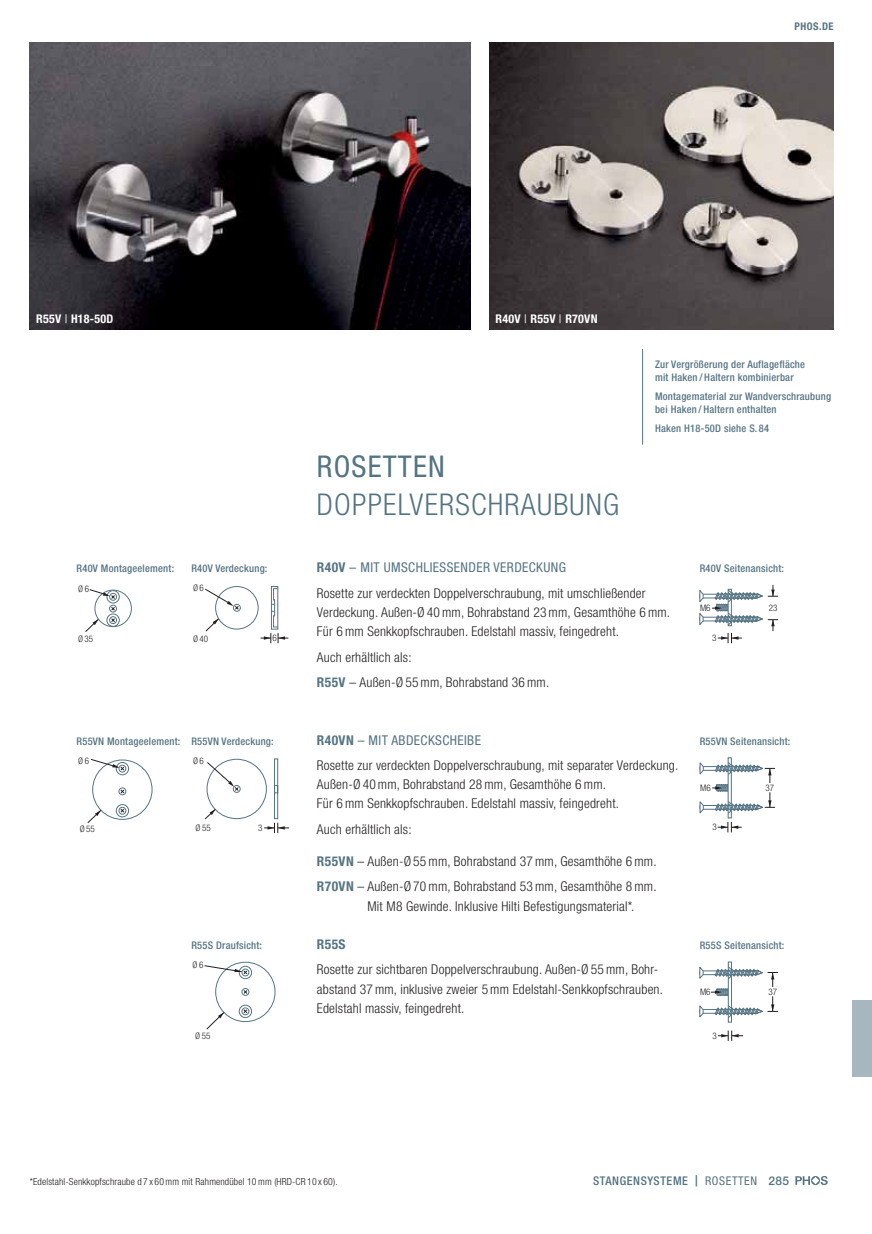
<style>
.page{position:relative;width:872px;height:1234px;background:#fff}
.page>*{position:absolute;margin:0;border:0;box-sizing:border-box;transform-origin:0 0}
.t1{font:300 condensed 30px "Helvetica Neue LT Std";letter-spacing:.04em;color:#557483}
.t2{font:condensed 30px "Helvetica Neue LT Std";letter-spacing:.04em;color:#557483}
.t3{font:300 condensed 13.5px/25.5px "Helvetica Neue LT Std";letter-spacing:.015em;color:#231f20}
.t4{font:700 condensed 13.5px "Helvetica Neue LT Std";color:#557483}
.t5{font:700 condensed 12px "Helvetica Neue LT Std";letter-spacing:.02em;color:#fff}
.t6{font:500 condensed 12px "Helvetica Neue LT Std";letter-spacing:.05em;color:#557483}
.t7{font:500 12px "Helvetica Neue LT Std";color:#557483}
.t8{font:500 condensed 10.5px/12.8px "Helvetica Neue LT Std";letter-spacing:.02em;color:#557483}
.t9{font:700 condensed 10.5px "Helvetica Neue LT Std";letter-spacing:.05em;color:#557483}
.t10{font:300 condensed 9.75px "Helvetica Neue LT Std";letter-spacing:.015em;color:#231f20}
.t11{font:300 condensed 9px "Helvetica Neue LT Std";color:#231f20}
.s1{font-weight:400}
.s2{font-weight:700;color:#557483}
.s3{font-weight:400;color:#557483}
.s4{font-weight:700;color:#567482}
.s5{font-stretch:normal;font-size:11.25px}
</style>
<div class="page">
<img style="left:30px;top:43px;width:440px;height:287px">
<img style="left:489px;top:43px;width:344px;height:287px">
<svg style="left:718px;top:632px;width:23px;height:11px"></svg>
<div style="left:728px;top:588px;width:3px;height:38px;border:1px solid #557483"></div>
<svg style="left:768px;top:584px;width:10px;height:13px"></svg>
<svg style="left:768px;top:619px;width:10px;height:12px"></svg>
<svg style="left:699px;top:589px;width:63px;height:36px"></svg>
<svg style="left:717px;top:822px;width:24px;height:10px"></svg>
<div style="left:727px;top:757px;width:4px;height:61px;border:1px solid #557483"></div>
<svg style="left:700px;top:761px;width:75px;height:52px"></svg>
<svg style="left:718px;top:1030px;width:25px;height:10px"></svg>
<div style="left:728px;top:961px;width:4px;height:61px;border:1px solid #557483"></div>
<svg style="left:699px;top:965px;width:79px;height:52px"></svg>
<div style="left:95px;top:589px;width:37px;height:38px;border:1px solid #557483;border-radius:50%"></div>
<svg style="left:85px;top:619px;width:14px;height:13px"></svg>
<div style="left:109px;top:604px;width:8px;height:8px;border:1px solid #557483;border-radius:50%"></div>
<div style="left:109px;top:616px;width:8px;height:8px;border:1px solid #557483;border-radius:50%"></div>
<div style="left:109px;top:593px;width:8px;height:7px;border:1px solid #557483;border-radius:50%"></div>
<div style="left:107px;top:613px;width:13px;height:13px;border:1px solid #557483;border-radius:50%"></div>
<div style="left:107px;top:590px;width:13px;height:13px;border:1px solid #557483;border-radius:50%"></div>
<svg style="left:111px;top:618px;width:4px;height:4px"></svg>
<svg style="left:89px;top:589px;width:26px;height:10px"></svg>
<svg style="left:111px;top:606px;width:4px;height:4px"></svg>
<div style="left:233px;top:604px;width:8px;height:7px;border:1px solid #557483;border-radius:50%"></div>
<div style="left:215px;top:586px;width:43px;height:43px;border:1px solid #557483;border-radius:50%"></div>
<svg style="left:205px;top:618px;width:14px;height:13px"></svg>
<div style="left:271px;top:586px;width:7px;height:43px;border:1px solid #557483"></div>
<svg style="left:260px;top:588px;width:28px;height:55px"></svg>
<svg style="left:205px;top:588px;width:34px;height:21px"></svg>
<div style="left:92px;top:759px;width:60px;height:60px;border:1px solid #557483;border-radius:50%"></div>
<svg style="left:87px;top:809px;width:14px;height:14px"></svg>
<div style="left:119px;top:787px;width:7px;height:8px;border:1px solid #557483;border-radius:50%"></div>
<div style="left:119px;top:806px;width:7px;height:8px;border:1px solid #557483;border-radius:50%"></div>
<div style="left:116px;top:804px;width:13px;height:13px;border:1px solid #557483;border-radius:50%"></div>
<svg style="left:120px;top:808px;width:4px;height:4px"></svg>
<div style="left:119px;top:764px;width:7px;height:8px;border:1px solid #557483;border-radius:50%"></div>
<div style="left:116px;top:762px;width:13px;height:13px;border:1px solid #557483;border-radius:50%"></div>
<svg style="left:90px;top:759px;width:34px;height:11px"></svg>
<svg style="left:120px;top:789px;width:4px;height:4px"></svg>
<div style="left:233px;top:785px;width:7px;height:7px;border:1px solid #557483;border-radius:50%"></div>
<div style="left:207px;top:758px;width:60px;height:60px;border:1px solid #557483;border-radius:50%"></div>
<svg style="left:204px;top:808px;width:12px;height:11px"></svg>
<svg style="left:264px;top:822px;width:25px;height:10px"></svg>
<div style="left:274px;top:758px;width:4px;height:60px;border:1px solid #557483"></div>
<svg style="left:274px;top:785px;width:4px;height:8px"></svg>
<svg style="left:207px;top:761px;width:32px;height:29px"></svg>
<div style="left:215px;top:961px;width:60px;height:60px;border:1px solid #557483;border-radius:50%"></div>
<svg style="left:206px;top:1011px;width:18px;height:18px"></svg>
<div style="left:241px;top:987px;width:8px;height:8px;border:1px solid #557483;border-radius:50%"></div>
<div style="left:241px;top:1007px;width:8px;height:7px;border:1px solid #557483;border-radius:50%"></div>
<div style="left:239px;top:1004px;width:13px;height:13px;border:1px solid #557483;border-radius:50%"></div>
<svg style="left:243px;top:1008px;width:4px;height:5px"></svg>
<div style="left:241px;top:968px;width:8px;height:8px;border:1px solid #557483;border-radius:50%"></div>
<div style="left:239px;top:965px;width:13px;height:13px;border:1px solid #557483;border-radius:50%"></div>
<svg style="left:204px;top:965px;width:43px;height:9px"></svg>
<svg style="left:243px;top:989px;width:4px;height:4px"></svg>
<hr style="left:642px;top:349px;width:1px;height:95px;background:#557483">
<svg style="left:795px;top:1176px;width:32px;height:8px"></svg>
<div style="left:853px;top:999px;width:19px;height:77px;background:#a7b6bf"></div>
<p class="t5" style="left:36px;top:312px;width:79px">R55V <span class="s1">|</span> H18-50D</p>
<p class="t9" style="left:794px;top:20px;width:41px">PHOS.DE</p>
<p class="t5" style="left:495px;top:312px;width:104px">R40V <span class="s1">|</span> R55V <span class="s1">|</span> R70VN</p>
<h1 class="t2" style="left:317px;top:455px;width:129px">ROSETTEN</h1>
<h1 class="t1" style="left:317px;top:493px;width:304px">DOPPELVERSCHRAUBUNG</h1>
<p class="t8" style="left:655px;top:359px;width:151px">Zur Vergrößerung der Auflagefläche mit Haken / Haltern kombinierbar</p>
<p class="t8" style="left:655px;top:391px;width:177px">Montagematerial zur Wandverschraubung bei Haken / Haltern enthalten</p>
<p class="t8" style="left:655px;top:423px;width:116px">Haken H18-50D siehe S. 84</p>
<p class="t3" style="left:317px;top:556px;width:330px"><span class="s2">R40V</span> <span class="s3">– MIT UMSCHLIESSENDER VERDECKUNG<br></span>Rosette zur verdeckten Doppelverschraubung, mit umschließender</p>
<p class="t3" style="left:317px;top:604px;width:355px;line-height:19.2px">Verdeckung. Außen-Ø 40 mm, Bohrabstand 23 mm, Gesamthöhe 6 mm.<br>Für 6 mm Senkkopfschrauben. Edelstahl massiv, feingedreht.</p>
<p class="t3" style="left:317px;top:645px;width:234px">Auch erhältlich als:<br><span class="s2">R55V</span> – Außen-Ø 55 mm, Bohrabstand 36 mm.</p>
<p class="t8" style="left:77px;top:563px;width:99px">R40V Montageelement:</p>
<p class="t8" style="left:191px;top:563px;width:78px">R40V Verdeckung:</p>
<p class="t8" style="left:699px;top:563px;width:86px">R40V Seitenansicht:</p>
<p class="t11" style="left:78px;top:586px;width:12px">Ø 6</p>
<p class="t11" style="left:193px;top:585px;width:12px">Ø 6</p>
<p class="t11" style="left:769px;top:604px;width:10px">23</p>
<p class="t11" style="left:700px;top:604px;width:12px">M6</p>
<p class="t11" style="left:193px;top:635px;width:17px">Ø 40</p>
<p class="t11" style="left:272px;top:635px;width:6px">6</p>
<p class="t11" style="left:712px;top:634px;width:6px">3</p>
<p class="t11" style="left:78px;top:635px;width:17px">Ø 35</p>
<p class="t3" style="left:317px;top:728px;width:363px"><span class="s2">R40VN</span> <span class="s3">– MIT ABDECKSCHEIBE<br></span>Rosette zur verdeckten Doppelverschraubung, mit separater Verdeckung.</p>
<p class="t3" style="left:317px;top:776px;width:304px;line-height:19.2px">Außen-Ø 40 mm, Bohrabstand 28 mm, Gesamthöhe 6 mm.<br>Für 6 mm Senkkopfschrauben. Edelstahl massiv, feingedreht.</p>
<p class="t3" style="left:317px;top:817px;width:96px">Auch erhältlich als:</p>
<p class="t3" style="left:317px;top:849px;width:341px"><span class="s4">R55VN</span> – Außen-Ø 55 mm, Bohrabstand 37 mm, Gesamthöhe 6 mm.<br><span class="s4">R70VN</span> – Außen-Ø 70 mm, Bohrabstand 53 mm, Gesamthöhe 8 mm.</p>
<p class="t3" style="left:367px;top:894px;width:268px">Mit M8 Gewinde. Inklusive Hilti Befestigungsmaterial*.</p>
<p class="t4" style="left:317px;top:936px;width:30px">R55S</p>
<p class="t3" style="left:317px;top:961px;width:348px;line-height:19.2px">Rosette zur sichtbaren Doppelverschraubung. Außen-Ø 55 mm, Bohr&shy;abstand 37 mm, inklusive zweier 5 mm Edelstahl-Senkkopfschrauben.<br>Edelstahl massiv, feingedreht.</p>
<p class="t8" style="left:77px;top:735px;width:105px">R55VN Montageelement:</p>
<p class="t8" style="left:699px;top:735px;width:92px">R55VN Seitenansicht:</p>
<p class="t8" style="left:191px;top:735px;width:84px">R55VN Verdeckung:</p>
<p class="t11" style="left:78px;top:757px;width:12px">Ø 6</p>
<p class="t11" style="left:193px;top:757px;width:12px">Ø 6</p>
<p class="t11" style="left:765px;top:784px;width:10px">37</p>
<p class="t11" style="left:700px;top:784px;width:12px">M6</p>
<p class="t11" style="left:712px;top:823px;width:6px">3</p>
<p class="t11" style="left:196px;top:824px;width:17px">Ø 55</p>
<p class="t11" style="left:258px;top:824px;width:6px">3</p>
<p class="t11" style="left:80px;top:825px;width:17px">Ø 55</p>
<p class="t8" style="left:191px;top:939px;width:72px">R55S Draufsicht:</p>
<p class="t8" style="left:699px;top:939px;width:86px">R55S Seitenansicht:</p>
<p class="t11" style="left:193px;top:961px;width:12px">Ø 6</p>
<p class="t11" style="left:768px;top:988px;width:10px">37</p>
<p class="t11" style="left:700px;top:988px;width:12px">M6</p>
<p class="t11" style="left:195px;top:1032px;width:17px">Ø 55</p>
<p class="t10" style="left:30px;top:1177px;width:309px">*Edelstahl-Senkkopfschraube d 7 x 60 mm mit Rahmendübel 10 mm (HRD-CR 10 x 60).</p>
<p class="t11" style="left:712px;top:1032px;width:6px">3</p>
<p class="t6" style="left:593px;top:1176px;width:165px">STANGENSYSTEME <span class="s5">|</span> <span class="s1">ROSETTEN</span></p>
<p class="t7" style="left:768px;top:1173px;width:22px">285</p>
</div>
